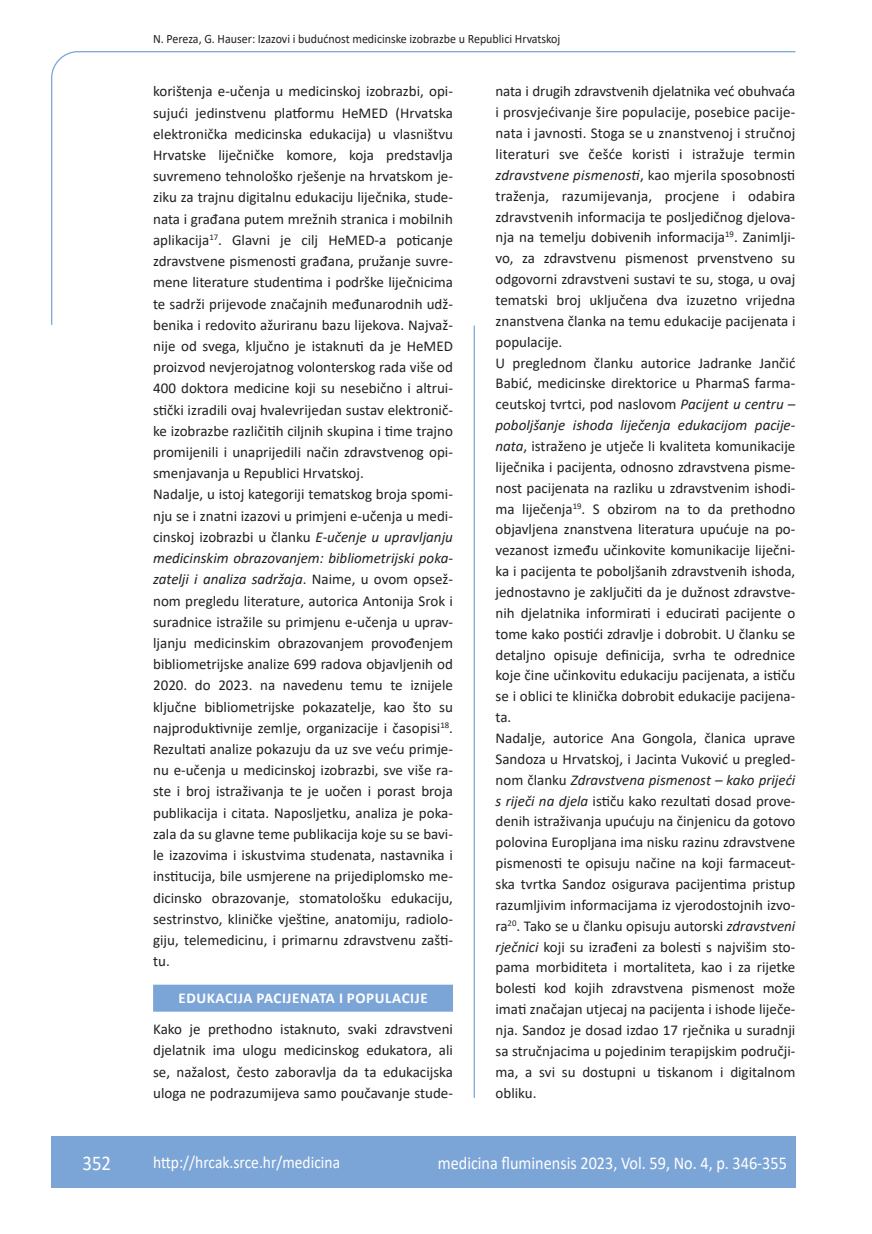
<style>
.page{position:relative;width:872px;height:1234px;background:#fff}
.page>*{position:absolute;margin:0;border:0;box-sizing:border-box;transform-origin:0 0}
.t1{font:21px "Calibri";color:#fff;scale:.9 1}
.t2{font:18px "Calibri";color:#fff;scale:.9 1}
.t3{font:17.25px "Calibri";color:#fff;scale:.9 1}
.osnovni_tekst{font:15px/20.9px "Calibri";color:#231f20;text-align:justify}
.naslov_ruler{font:700 15px "Calibri";letter-spacing:.04em;color:#fff}
.glava{font:12.75px "Calibri";color:#231f20;scale:.94 1}
.s1{font-style:italic}
</style>
<div class="page">
<svg style="left:51px;top:51px;width:745px;height:274px"></svg>
<hr style="left:473px;top:325px;width:2px;height:772px;background:#7ca5d7">
<div style="left:51px;top:1135px;width:744px;height:51px;background:#7ca5d7"></div>
<div style="left:153px;top:984px;width:300px;height:27px;background:#7ca5d7"></div>
<p class="glava" style="left:153px;top:29px;width:435px">N. Pereza, G. Hauser: Izazovi i budućnost medicinske izobrazbe u Republici Hrvatskoj</p>
<p class="osnovni_tekst" style="left:153px;top:80px;width:301px">korištenja e-učenja u medicinskoj izobrazbi, opi&shy;sujući jedinstvenu platformu HeMED (Hrvatska elektronička medicinska edukacija) u vlasništvu Hrvatske liječničke komore, koja predstavlja suvremeno tehnološko rješenje na hrvatskom je&shy;ziku za trajnu digitalnu edukaciju liječnika, stude&shy;nata i građana putem mrežnih stranica i mobilnih aplikacija<sup>17</sup>. Glavni je cilj HeMED-a poticanje zdravstvene pismenosti građana, pružanje suvre&shy;mene literature studentima i podrške liječnicima te sadrži prijevode značajnih međunarodnih udž&shy;benika i redovito ažuriranu bazu lijekova. Najvaž&shy;nije od svega, ključno je istaknuti da je HeMED proizvod nevjerojatnog volonterskog rada više od 400 doktora medicine koji su nesebično i altrui&shy;stički izradili ovaj hvalevrijedan sustav elektronič&shy;ke izobrazbe različitih ciljnih skupina i time trajno promijenili i unaprijedili način zdravstvenog opi&shy;smenjavanja u Republici Hrvatskoj.</p>
<p class="osnovni_tekst" style="left:153px;top:483px;width:301px">Nadalje, u istoj kategoriji tematskog broja spomi&shy;nju se i znatni izazovi u primjeni e-učenja u medi&shy;cinskoj izobrazbi u članku <span class="s1">E-učenje u upravljanju medicinskim obrazovanjem: bibliometrijski poka&shy;zatelji i analiza sadržaja</span>. Naime, u ovom opsež&shy;nom pregledu literature, autorica Antonija Srok i suradnice istražile su primjenu e-učenja u uprav&shy;ljanju medicinskim obrazovanjem provođenjem bibliometrijske analize 699 radova objavljenih od 2020. do 2023. na navedenu temu te iznijele ključne bibliometrijske pokazatelje, kao što su najproduktivnije zemlje, organizacije i časopisi<sup>18</sup>.<br>Rezultati analize pokazuju da uz sve veću primje&shy;nu e-učenja u medicinskoj izobrazbi, sve više ra&shy;ste i broj istraživanja te je uočen i porast broja publikacija i citata. Naposljetku, analiza je poka&shy;zala da su glavne teme publikacija koje su se bavi&shy;le izazovima i iskustvima studenata, nastavnika i institucija, bile usmjerene na prijediplomsko me&shy;dicinsko obrazovanje, stomatološku edukaciju, sestrinstvo, kliničke vještine, anatomiju, radiolo&shy;giju, telemedicinu, i primarnu zdravstvenu zašti&shy;tu.</p>
<p class="naslov_ruler" style="left:178px;top:987px;width:251px">EDUKACIJA PACIJENATA I POPULACIJE</p>
<p class="osnovni_tekst" style="left:153px;top:1017px;width:301px">Kako je prethodno istaknuto, svaki zdravstveni djelatnik ima ulogu medicinskog edukatora, ali se, nažalost, često zaboravlja da ta edukacijska uloga ne podrazumijeva samo poučavanje stude-</p>
<p class="osnovni_tekst" style="left:495px;top:81px;width:301px">nata i drugih zdravstvenih djelatnika već obuhvaća i prosvjećivanje šire populacije, posebice pacije&shy;nata i javnosti. Stoga se u znanstvenoj i stručnoj literaturi sve češće koristi i istražuje termin <span class="s1">zdravstvene pismenosti</span>, kao mjerila sposobnosti traženja, razumijevanja, procjene i odabira zdravstvenih informacija te posljedičnog djelova&shy;nja na temelju dobivenih informacija<sup>19</sup>. Zanimlji&shy;vo, za zdravstvenu pismenost prvenstveno su odgovorni zdravstveni sustavi te su, stoga, u ovaj tematski broj uključena dva izuzetno vrijedna znanstvena članka na temu edukacije pacijenata i populacije.</p>
<p class="osnovni_tekst" style="left:495px;top:351px;width:301px">U preglednom članku autorice Jadranke Jančić Babić, medicinske direktorice u PharmaS farma&shy;ceutskoj tvrtci, pod naslovom <span class="s1">Pacijent u centru – poboljšanje ishoda liječenja edukacijom pacije&shy;nata</span>, istraženo je utječe li kvaliteta komunikacije liječnika i pacijenta, odnosno zdravstvena pisme&shy;nost pacijenata na razliku u zdravstvenim ishodi&shy;ma liječenja<sup>19</sup>. S obzirom na to da prethodno objavljena znanstvena literatura upućuje na po&shy;vezanost između učinkovite komunikacije liječni&shy;ka i pacijenta te poboljšanih zdravstvenih ishoda, jednostavno je zaključiti da je dužnost zdravstve&shy;nih djelatnika informirati i educirati pacijente o tome kako postići zdravlje i dobrobit. U članku se detaljno opisuje definicija, svrha te odrednice koje čine učinkovitu edukaciju pacijenata, a ističu se i oblici te klinička dobrobit edukacije pacijena&shy;ta.</p>
<p class="osnovni_tekst" style="left:495px;top:727px;width:301px">Nadalje, autorice Ana Gongola, članica uprave Sandoza u Hrvatskoj, i Jacinta Vuković u pregled&shy;nom članku <span class="s1">Zdravstvena pismenost – kako prijeći s riječi na djela</span> ističu kako rezultati dosad prove&shy;denih istraživanja upućuju na činjenicu da gotovo polovina Europljana ima nisku razinu zdravstvene pismenosti te opisuju načine na koji farmaceut&shy;ska tvrtka Sandoz osigurava pacijentima pristup razumljivim informacijama iz vjerodostojnih izvo&shy;ra<sup>20</sup>. Tako se u članku opisuju autorski <span class="s1">zdravstveni rječnici</span> koji su izrađeni za bolesti s najvišim sto&shy;pama morbiditeta i mortaliteta, kao i za rijetke bolesti kod kojih zdravstvena pismenost može imati značajan utjecaj na pacijenta i ishode liječe&shy;nja. Sandoz je dosad izdao 17 rječnika u suradnji sa stručnjacima u pojedinim terapijskim područji&shy;ma, a svi su dostupni u tiskanom i digitalnom obliku.</p>
<p class="t1" style="left:82px;top:1147px;width:33px">352</p>
<p class="t3" style="left:153px;top:1149px;width:209px">http://hrcak.srce.hr/medicina</p>
<p class="t2" style="left:438px;top:1149px;width:389px">medicina fluminensis 2023, Vol. 59, No. 4, p. 346-355</p>
</div>
